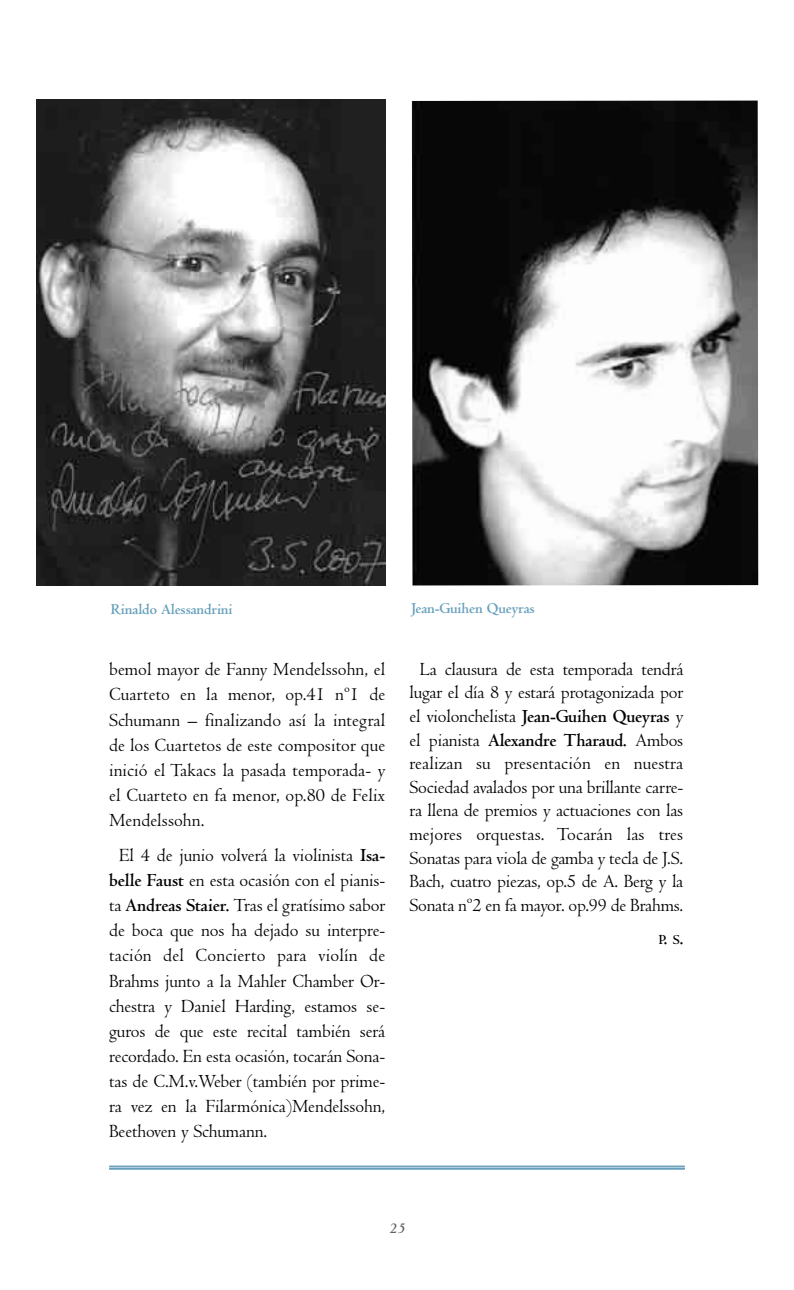
<style>
.page{position:relative;width:794px;height:1290px;background:#fff}
.page>*{position:absolute;margin:0;border:0;box-sizing:border-box;transform-origin:0 0}
.t1{font:19.25px/25px "Centaur";letter-spacing:-.01em;color:#000;text-align:justify}
.t2{font:700 15.75px "Centaur";letter-spacing:-.01em;color:#659fbb}
.t3{font:italic 700 15.75px "Centaur";color:#626262}
.t4{font:700 14.35px "Centaur";color:#000}
.s1{font-weight:700}
.s2{font-size:19.25px}
</style>
<div class="page">
<img style="left:412px;top:101px;width:346px;height:484px">
<img style="left:36px;top:99px;width:349px;height:487px">
<hr style="left:109px;top:1166px;width:576px;height:1px;background:#659fbb">
<hr style="left:109px;top:1167px;width:576px;height:2px;background:#659fbb">
<p class="t2" style="left:111px;top:604px;width:123px">Rinaldo Alessandrini</p>
<p class="t2" style="left:411px;top:602px;width:125px">Jean-Guihen Queyras</p>
<p class="t1" style="left:109px;top:659px;width:277px">bemol mayor de Fanny Mendelssohn, el Cuarteto en la menor, op.41 nº1 de Schu mann – finalizando así la integral de los Cuartetos de este compositor que inició el Takacs la pa sa da temporada- y el Cuarteto en fa me nor, op.80 de Felix Mendelssohn.</p>
<p class="t1" style="left:109px;top:845px;width:277px;text-indent:10px">El 4 de junio volverá la violinista <span class="s1">Isa - belle Faust</span> en esta ocasión con el pianis&shy;ta <span class="s1">An dreas Staier.</span> Tras el gratísimo sa bor de bo ca que nos ha dejado su in ter pre - tación del Concierto para violín de Brahms junto a la Mahler Chamber Or - chestra y Daniel Har ding, estamos se - guros de que este recital también será recordado. En esta ocasión, tocarán So na - tas de C.M.v.Weber (tam bién por prime&shy;ra vez en la Fi lar mó ni ca)Men delssohn, Beethoven y Schumann.</p>
<p class="t1" style="left:409px;top:659px;width:275px;line-height:23.6px;text-align:center">La clausura de esta temporada tendrá lugar el día 8 y estará protagonizada por el violonchelista <span class="s1">Jean-Guihen Queyras</span> y el pianista <span class="s1">Alexandre Tharaud.</span> Ambos realizan su presentación en nuestra Sociedad avalados por una brillante carre&shy;ra llena de premios y actuaciones con las mejores orquestas. Tocarán las tres Sonatas para viola de gamba y tecla de J.S.<br>Bach, cuatro piezas, op.5 de A. Berg y la Sonata nº2 en fa mayor. op.99 de Brahms.</p>
<p class="t4" style="left:658px;top:935px;width:26px">P<span class="s2">.</span> S<span class="s2">.</span></p>
<p class="t3" style="left:389px;top:1222px;width:17px">25</p>
</div>
